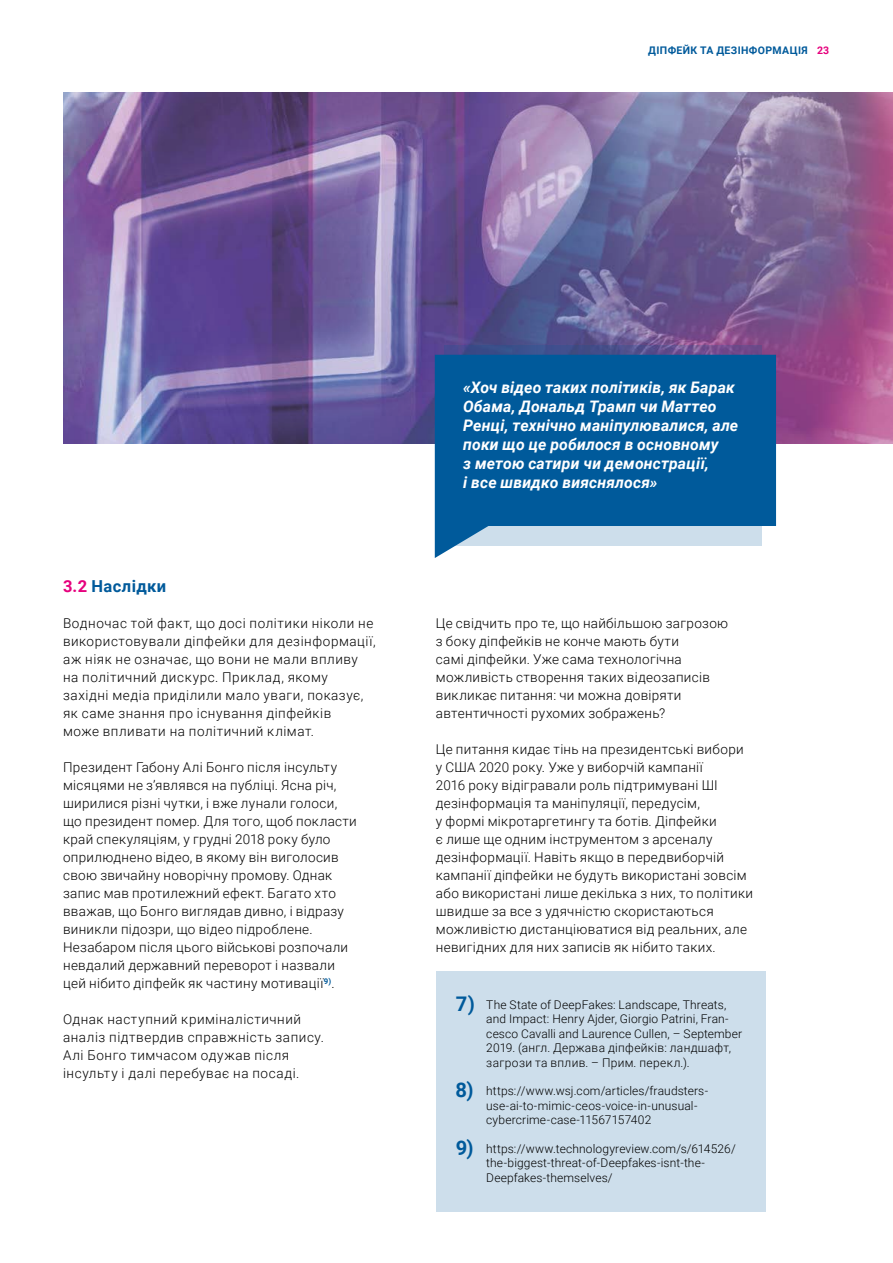
<style>
.page{position:relative;width:893px;height:1263px;background:#fff}
.page>*{position:absolute;margin:0;border:0;box-sizing:border-box;transform-origin:0 0}
.t1{font:700 16.5px "Roboto";letter-spacing:.02em;color:#005a9b}
.t2{font:italic 700 15.9px/19px "Roboto";letter-spacing:.01em;color:#fff}
.t3{font:300 13.5px/18px "Roboto";letter-spacing:.025em;color:#000}
.t4{font:300 12px/14.4px "Roboto";letter-spacing:.01em;color:#000}
.t5{font:700 10.5px "Roboto";letter-spacing:.035em;color:#005a9b}
.s1{color:#e6007d}
.s2{font-weight:700;font-size:20.1px;color:#005a9b}
</style>
<div class="page">
<img style="left:64px;top:93px;width:829px;height:350px">
<div style="left:436px;top:971px;width:330px;height:240px;background:#cddeeb"></div>
<svg style="left:444px;top:346px;width:317px;height:9px;background:#504e8c"></svg>
<svg style="left:435px;top:355px;width:341px;height:203px;background:#206fa7"></svg>
<p class="t5" style="left:648px;top:43px;width:182px">ДІПФЕЙК ТА ДЕЗІНФОРМАЦІЯ <span class="s1">23</span></p>
<p class="t1" style="left:63px;top:575px;width:105px"><span class="s1">3.2</span> Наслідки</p>
<p class="t3" style="left:63px;top:614px;width:314px">Водночас той факт, що досі політики ніколи не використовували діпфейки для дезінформації, аж ніяк не означає, що вони не мали впливу на політичний дискурс. Приклад, якому західні медіа приділили мало уваги, показує, як саме знання про існування діпфейків<br>може впливати на політичний клімат.</p>
<p class="t3" style="left:63px;top:758px;width:295px">Президент Габону Алі Бонго після інсульту місяцями не з’являвся на публіці. Ясна річ, ширилися різні чутки, і вже лунали голоси, що президент помер. Для того, щоб покласти край спекуляціям, у грудні 2018 року було оприлюднено відео, в якому він виголосив свою звичайну новорічну промову. Однак запис мав протилежний ефект. Багато хто вважав, що Бонго виглядав дивно, і відразу виникли підозри, що відео підроблене.<br>Незабаром після цього військові розпочали невдалий державний переворот і назвали цей нібито діпфейк як частину мотивації<sup>9)</sup>.</p>
<p class="t3" style="left:63px;top:1010px;width:262px">Однак наступний криміналістичний аналіз підтвердив справжність запису.<br>Алі Бонго тимчасом одужав після інсульту і далі перебуває на посаді.</p>
<p class="t2" style="left:463px;top:377px;width:276px">«Хоч відео таких політиків, як Барак<br>Обама, Дональд Трамп чи Маттео<br>Ренці, технічно маніпулювалися, але поки що це робилося в основному<br>з метою сатири чи демонстрації,<br>і все швидко вияснялося»</p>
<p class="t3" style="left:436px;top:614px;width:294px">Це свідчить про те, що найбільшою загрозою з боку діпфейків не конче мають бути<br>самі діпфейки. Уже сама технологічна можливість створення таких відеозаписів викликає питання: чи можна довіряти автентичності рухомих зображень?</p>
<p class="t3" style="left:436px;top:740px;width:319px">Це питання кидає тінь на президентські вибори у США 2020 року. Уже у виборчій кампанії<br>2016 року відігравали роль підтримувані ШI дезінформація та маніпуляції, передусім,<br>у формі мікротаргетингу та ботів. Діпфейки<br>є лише ще одним інструментом з арсеналу дезінформації. Навіть якщо в передвиборчій кампанії діпфейки не будуть використані зовсім або використані лише декілька з них, то політики швидше за все з удячністю скористаються можливістю дистанціюватися від реальних, але невигідних для них записів як нібито таких.</p>
<p class="t4" style="left:486px;top:997px;width:257px;text-indent:-30px"><span class="s2">7)</span> The State of DeepFakes: Landscape, Threats, and Impact: Henry Ajder, Giorgio Patrini, Fran&shy;cesco Cavalli and Laurence Cullen, – September 2019. (англ. Держава діпфейків: ландшафт, загрози та вплив. – Прим. перекл.).</p>
<p class="t4" style="left:486px;top:1083px;width:223px;text-indent:-31px"><span class="s2">8)</span> https://www.wsj.com/articles/fraudsters&shy;use-ai-to-mimic-ceos-voice-in-unusual&shy;cybercrime-case-11567157402</p>
<p class="t4" style="left:486px;top:1141px;width:251px;text-indent:-31px"><span class="s2">9)</span> https://www.technologyreview.com/s/614526/ the-biggest-threat-of-Deepfakes-isnt-the-<br>Deepfakes-themselves/</p>
</div>
